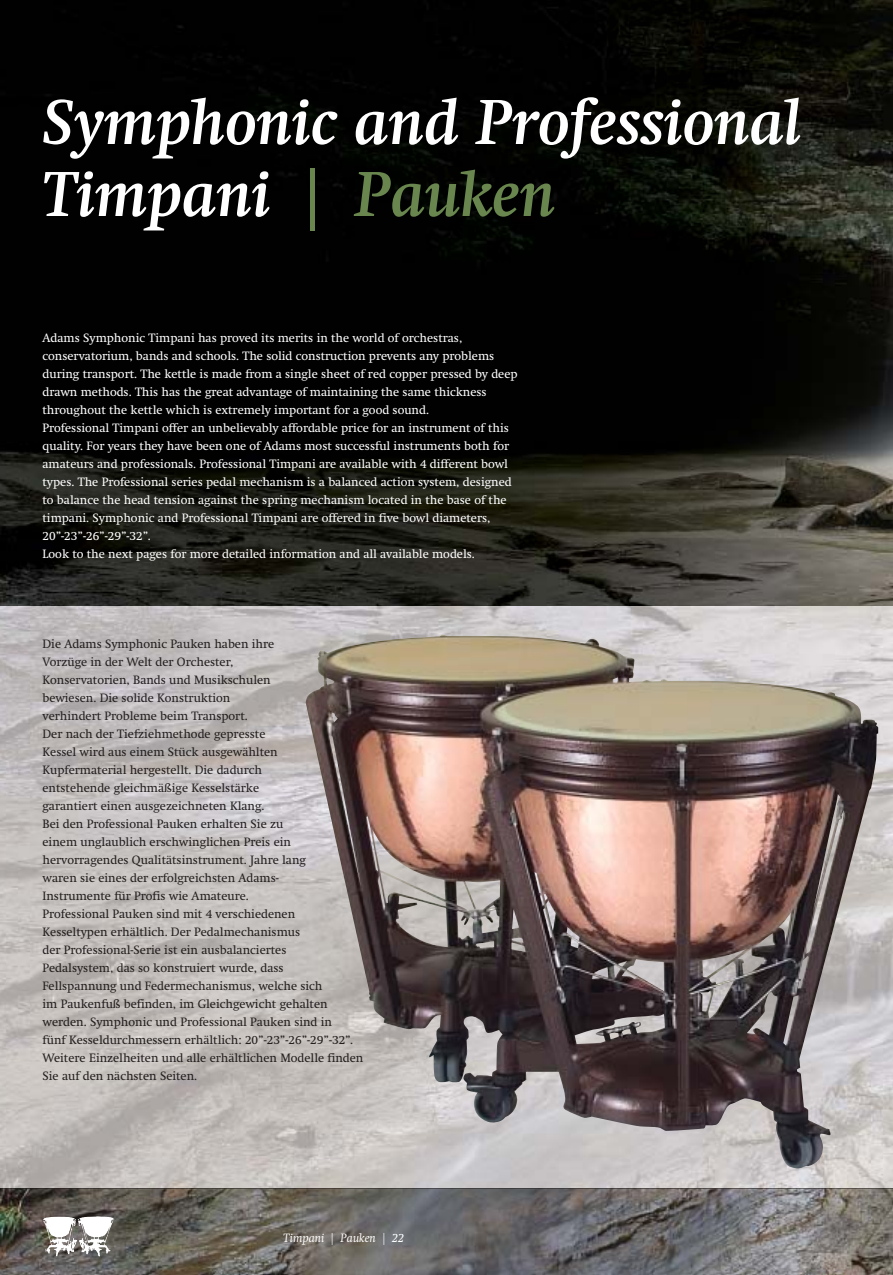
<style>
.page{position:relative;width:893px;height:1275px;background:#fff}
.page>*{position:absolute;margin:0;border:0;box-sizing:border-box;transform-origin:0 0}
.t1{font:italic 700 63px/72px "Swift";color:#fff}
.t2{font:12px/18px "Swift";color:#231f1f}
.t3{font:12px/18px "Swift";color:#fff}
.t4{font:italic 12px "Swift";color:#fff}
.s1{color:#69864e}
.s2{font-style:normal}
</style>
<div class="page">
<img style="left:0;top:0;width:892px;height:1275px">
<hr style="left:0;top:1188px;width:892px;height:1px;background:#231f1f">
<img style="left:43px;top:1217px;width:35px;height:37px">
<img style="left:0;top:607px;width:892px;height:581px">
<h1 class="t1" style="left:43px;top:93px;width:760px">Symphonic and Professional<br>Timpani <span class="s1">| Pauken</span></h1>
<p class="t3" style="left:43px;top:330px;width:476px">Adams Symphonic Timpani has proved its merits in the world of orchestras, conservatorium, bands and schools. The solid construction prevents any problems during transport. The kettle is made from a single sheet of red copper pressed by deep drawn methods. This has the great advantage of maintaining the same thickness throughout the kettle which is extremely important for a good sound.<br>Professional Timpani offer an unbelievably affordable price for an instrument of this quality. For years they have been one of Adams most successful instruments both for amateurs and professionals. Professional Timpani are available with 4 different bowl types. The Professional series pedal mechanism is a balanced action system, designed to balance the head tension against the spring mechanism located in the base of the timpani. Symphonic and Professional Timpani are offered in five bowl diameters, 20”-23”-26”-29”-32”.<br>Look to the next pages for more detailed information and all available models.</p>
<p class="t2" style="left:43px;top:636px;width:322px">Die Adams Symphonic Pauken haben ihre<br>Vorzüge in der Welt der Orchester,<br>Konservatorien, Bands und Musikschulen<br>bewiesen. Die solide Konstruktion<br>verhindert Probleme beim Transport.<br>Der nach der Tiefziehmethode gepresste<br>Kessel wird aus einem Stück ausgewählten Kupfermaterial hergestellt. Die dadurch<br>entstehende gleichmäßige Kesselstärke<br>garantiert einen ausgezeichneten Klang.<br>Bei den Professional Pauken erhalten Sie zu<br>einem unglaublich erschwinglichen Preis ein hervorragendes Qualitätsinstrument. Jahre lang<br>waren sie eines der erfolgreichsten Adams-<br>Instrumente für Profis wie Amateure.<br>Professional Pauken sind mit 4 verschiedenen<br>Kesseltypen erhältlich. Der Pedalmechanismus<br>der Professional-Serie ist ein ausbalanciertes<br>Pedalsystem, das so konstruiert wurde, dass<br>Fellspannung und Federmechanismus, welche sich<br>im Paukenfuß befinden, im Gleichgewicht gehalten werden. Symphonic und Professional Pauken sind in<br>fünf Kesseldurchmessern erhältlich: 20”-23”-26”-29”-32”.<br>Weitere Einzelheiten und alle erhältlichen Modelle finden Sie auf den nächsten Seiten.</p>
<p class="t4" style="left:283px;top:1233px;width:122px">Timpani <span class="s2">|</span> Pauken <span class="s2">|</span> 22</p>
</div>
